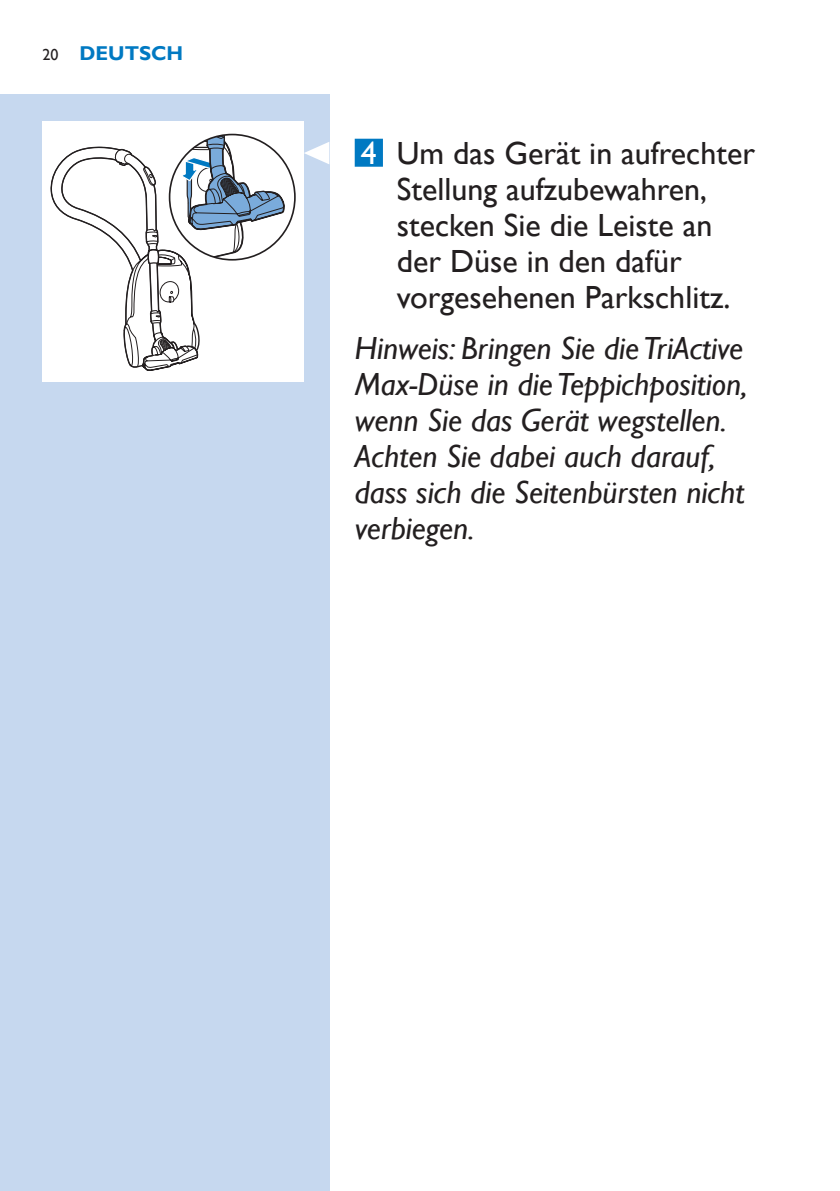
<style>
.page{position:relative;width:840px;height:1191px;background:#fff}
.page>*{position:absolute;margin:0;border:0;box-sizing:border-box;transform-origin:0 0}
.t1{font:italic 32px/36px "Gill Sans Alt One WGL";color:#231f20}
.t2{font:32px/36px "Gill Sans Alt One WGL";color:#231f20}
.t3{font:700 20px "Gill Sans Alt One WGL";color:#0079c2}
.s1{font-weight:400;font-size:16px;color:#231f20}
.s2{color:#fff}
</style>
<div class="page">
<div style="left:0;top:95px;width:329px;height:1096px;background:#c6d8ef"></div>
<div style="left:354px;top:139px;width:29px;height:28px;background:#0079c2"></div>
<svg style="left:303px;top:142px;width:26px;height:22px"></svg>
<div style="left:43px;top:121px;width:260px;height:260px;background:#fff"></div>
<svg style="left:50px;top:134px;width:235px;height:237px"></svg>
<p class="t3" style="left:43px;top:40px;width:142px"><span class="s1">20</span> DEUTSCH</p>
<p class="t2" style="left:396px;top:135px;width:359px;text-indent:-36px"><span class="s2">4</span> Um das Gerät in aufrechter<br>Stellung aufzubewahren, stecken Sie die Leiste an der Düse in den dafür vorgesehenen Parkschlitz.</p>
<p class="t1" style="left:354px;top:329px;width:394px">Hinweis: Bringen Sie die TriActive<br>Max-Düse in die Teppichposition, wenn Sie das Gerät wegstellen.<br>Achten Sie dabei auch darauf, dass sich die Seitenbürsten nicht verbiegen.</p>
</div>
